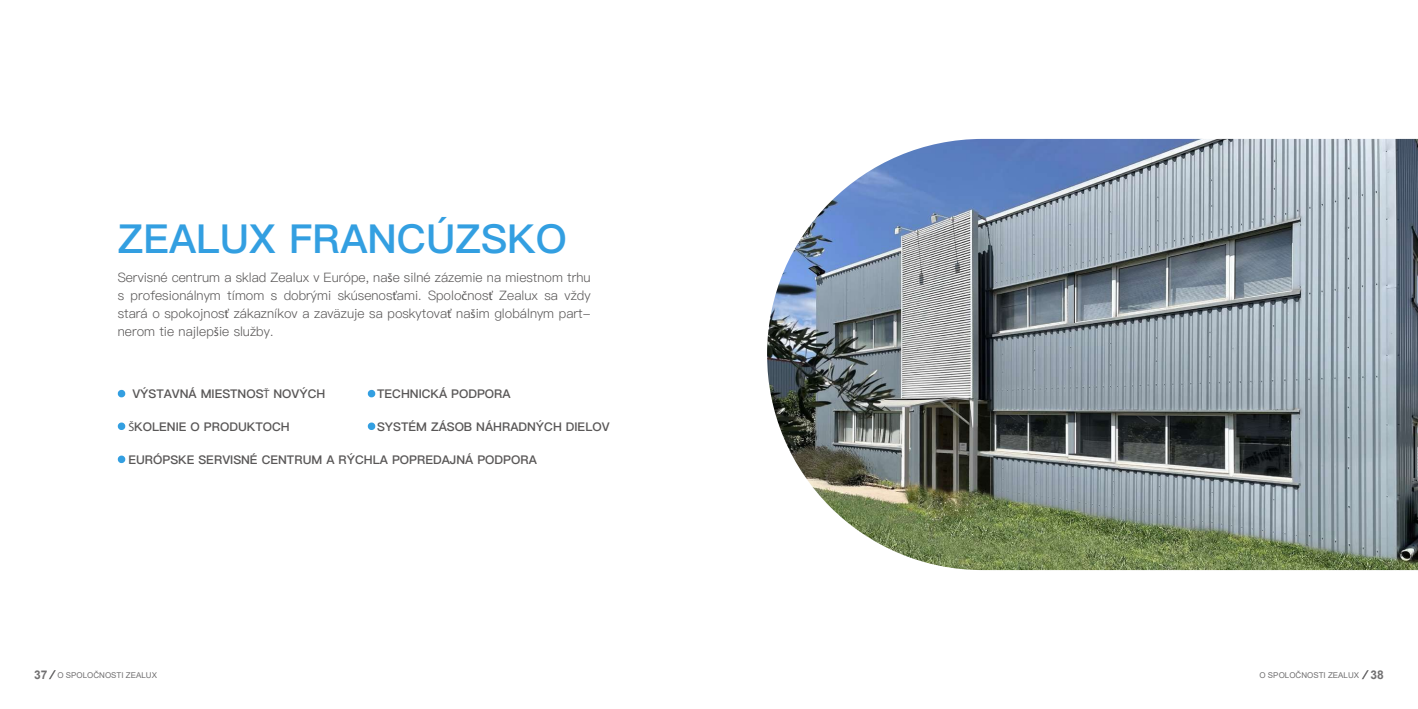
<style>
.page{position:relative;width:1418px;height:709px;background:#fff}
.page>*{position:absolute;margin:0;border:0;box-sizing:border-box;transform-origin:0 0}
.t1{font:40px "Ping Fang SC Heavy";color:#339fe1}
.t2{font:13px/18px "Ping Fang SC Regular";color:#595757;text-align:justify}
.t3{font:12px "Ping Fang SC Heavy";color:#595757}
.t4{font:8px "Arial";color:#717071}
.s1{font-family:"Myriad Pro"}
.s2{font-weight:700;font-size:12px}
</style>
<div class="page">
<img style="left:767px;top:139px;width:650px;height:431px">
<svg style="left:117px;top:389px;width:9px;height:9px"></svg>
<svg style="left:367px;top:389px;width:9px;height:9px"></svg>
<svg style="left:117px;top:422px;width:9px;height:8px"></svg>
<svg style="left:117px;top:455px;width:9px;height:8px"></svg>
<svg style="left:367px;top:422px;width:9px;height:8px"></svg>
<svg style="left:49px;top:670px;width:7px;height:9px"></svg>
<svg style="left:1362px;top:670px;width:6px;height:9px"></svg>
<h1 class="t1" style="left:118px;top:215px;width:450px">ZEALUX FRANCÚZSKO</h1>
<p class="t2" style="left:118px;top:268px;width:474px">Servisné centrum a sklad Zealux v Európe, na<span class="s1">š</span>e silné zázemie na miestnom trhu s profesionálnym tímom s dobrými skúsenos<span class="s1">ť</span>ami. Spolo<span class="s1">č</span>nos<span class="s1">ť</span> Zealux sa vždy stará o spokojnos<span class="s1">ť</span> zákazníkov a zaväzuje sa poskytova<span class="s1">ť</span> na<span class="s1">š</span>im globálnym part&shy;nerom tie najlep<span class="s1">š</span>ie služby.</p>
<p class="t3" style="left:132px;top:386px;width:194px">VÝSTAVNÁ MIESTNOS<span class="s1">Ť</span> NOVÝCH</p>
<p class="t3" style="left:377px;top:386px;width:135px">TECHNICKÁ PODPORA</p>
<p class="t3" style="left:128px;top:419px;width:163px"><span class="s1">Š</span>KOLENIE O PRODUKTOCH</p>
<p class="t3" style="left:128px;top:452px;width:410px">EURÓPSKE SERVISNÉ CENTRUM A RÝCHLA POPREDAJNÁ PODPORA</p>
<p class="t3" style="left:377px;top:419px;width:234px">SYSTÉM ZÁSOB NÁHRADNÝCH DIELOV</p>
<p class="t4" style="left:34px;top:669px;width:124px"><span class="s2">37</span> O SPOLOČNOSTI ZEALUX</p>
<p class="t4" style="left:1259px;top:669px;width:126px">O SPOLOČNOSTI ZEALUX <span class="s2">38</span></p>
</div>
